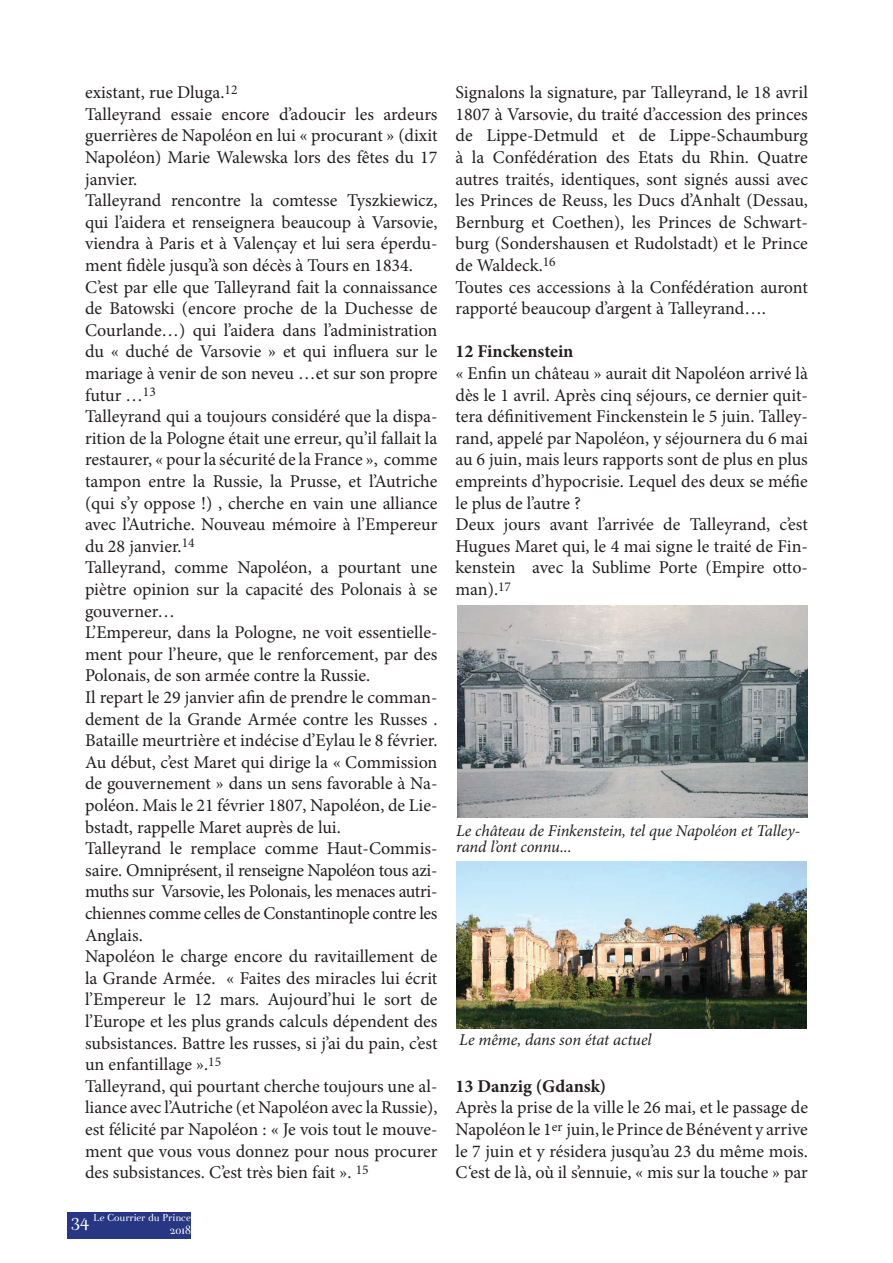
<style>
.page{position:relative;width:893px;height:1263px;background:#fff}
.page>*{position:absolute;margin:0;border:0;box-sizing:border-box;transform-origin:0 0}
.t1{font:18px/21.6px "Minion Pro";color:#231f20}
.t2{font:700 18px "Minion Pro";color:#231f20}
.t3{font:18px "Parma Petit";color:#fff}
.t4{font:italic 16.5px/16.5px "Minion Pro";letter-spacing:-.01em;color:#231f20}
.t5{font:12px/12.9px "Parma Petit";color:#fff;text-align:right}
</style>
<div class="page">
<div style="left:88px;top:1212px;width:103px;height:27px;background:#273783"></div>
<img style="left:457px;top:606px;width:350px;height:211px">
<img style="left:456px;top:861px;width:351px;height:168px">
<div style="left:67px;top:1212px;width:23px;height:27px;background:#273783"></div>
<p class="t1" style="left:85px;top:82px;width:354px">existant, rue Dluga.<sup>12<br></sup>Talleyrand essaie encore d’adoucir les ardeurs guerrières de Napoléon en lui « procurant » (dixit Napoléon) Marie Walewska lors des fêtes du 17 janvier.<br>Talleyrand rencontre la comtesse Tyszkiewicz, qui l’aidera et renseignera beaucoup à Varsovie, viendra à Paris et à Valençay et lui sera éperdu&shy;ment fidèle jusqu’à son décès à Tours en 1834.<br>C’est par elle que Talleyrand fait la connaissance de Batowski (encore proche de la Duchesse de Courlande…) qui l’aidera dans l’administration du « duché de Varsovie » et qui influera sur le mariage à venir de son neveu …et sur son propre futur …<sup>13<br></sup>Talleyrand qui a toujours considéré que la dispa&shy;rition de la Pologne était une erreur, qu’il fallait la restaurer, « pour la sécurité de la France », comme tampon entre la Russie, la Prusse, et l’Autriche (qui s’y oppose !) , cherche en vain une alliance avec l’Autriche. Nouveau mémoire à l’Empereur du 28 janvier.<sup>14<br></sup>Talleyrand, comme Napoléon, a pourtant une piètre opinion sur la capacité des Polonais à se gouverner…<br>L’Empereur, dans la Pologne, ne voit essentielle&shy;ment pour l’heure, que le renforcement, par des Polonais, de son armée contre la Russie.<br>Il repart le 29 janvier afin de prendre le comman&shy;dement de la Grande Armée contre les Russes .<br>Bataille meurtrière et indécise d’Eylau le 8 février.<br>Au début, c’est Maret qui dirige la « Commission de gouvernement » dans un sens favorable à Na&shy;poléon. Mais le 21 février 1807, Napoléon, de Lie&shy;bstadt, rappelle Maret auprès de lui.<br>Talleyrand le remplace comme Haut-Commis&shy;saire. Omniprésent, il renseigne Napoléon tous azi&shy;muths sur Varsovie, les Polonais, les menaces autri&shy;chiennes comme celles de Constantinople contre les Anglais.<br>Napoléon le charge encore du ravitaillement de la Grande Armée. « Faites des miracles lui écrit l’Empereur le 12 mars. Aujourd’hui le sort de l’Europe et les plus grands calculs dépendent des subsistances. Battre les russes, si j’ai du pain, c’est un enfantillage ».<sup>15<br></sup>Talleyrand, qui pourtant cherche toujours une al&shy;liance avec l’Autriche (et Napoléon avec la Russie), est félicité par Napoléon : « Je vois tout le mouve&shy;ment que vous vous donnez pour nous procurer des subsistances. C’est très bien fait ». <sup>15</sup></p>
<p class="t1" style="left:455px;top:82px;width:354px">Signalons la signature, par Talleyrand, le 18 avril 1807 à Varsovie, du traité d’accession des princes de Lippe-Detmuld et de Lippe-Schaumburg à la Confédération des Etats du Rhin. Quatre autres traités, identiques, sont signés aussi avec les Princes de Reuss, les Ducs d’Anhalt (Dessau, Bernburg et Coethen), les Princes de Schwart&shy;burg (Sondershausen et Rudolstadt) et le Prince de Waldeck.<sup>16<br></sup>Toutes ces accessions à la Confédération auront rapporté beaucoup d’argent à Talleyrand….</p>
<p class="t2" style="left:455px;top:339px;width:120px">12 Finckenstein</p>
<p class="t1" style="left:455px;top:362px;width:354px">« Enfin un château » aurait dit Napoléon arrivé là dès le 1 avril. Après cinq séjours, ce dernier quit&shy;tera définitivement Finckenstein le 5 juin. Talley&shy;rand, appelé par Napoléon, y séjournera du 6 mai au 6 juin, mais leurs rapports sont de plus en plus empreints d’hypocrisie. Lequel des deux se méfie le plus de l’autre ?<br>Deux jours avant l’arrivée de Talleyrand, c’est Hugues Maret qui, le 4 mai signe le traité de Fin&shy;kenstein avec la Sublime Porte (Empire otto&shy;man).<sup>17</sup></p>
<p class="t4" style="left:456px;top:822px;width:346px">Le château de Finkenstein, tel que Napoléon et Talley&shy;rand l’ont connu...</p>
<p class="t4" style="left:459px;top:1032px;width:194px">Le même, dans son état actuel</p>
<p class="t2" style="left:455px;top:1073px;width:152px">13 Danzig (Gdansk)</p>
<p class="t1" style="left:455px;top:1097px;width:354px;text-align:justify">Après la prise de la ville le 26 mai, et le passage de Napoléon le 1<sup>er</sup> juin, le Prince de Bénévent y arrive le 7 juin et y résidera jusqu’au 23 du même mois.<br>C‘est de là, où il s’ennuie, « mis sur la touche » par</p>
<p class="t5" style="left:94px;top:1211px;width:99px">Le Courrier du Prince<br>2018</p>
<p class="t3" style="left:71px;top:1211px;width:19px">34</p>
</div>
